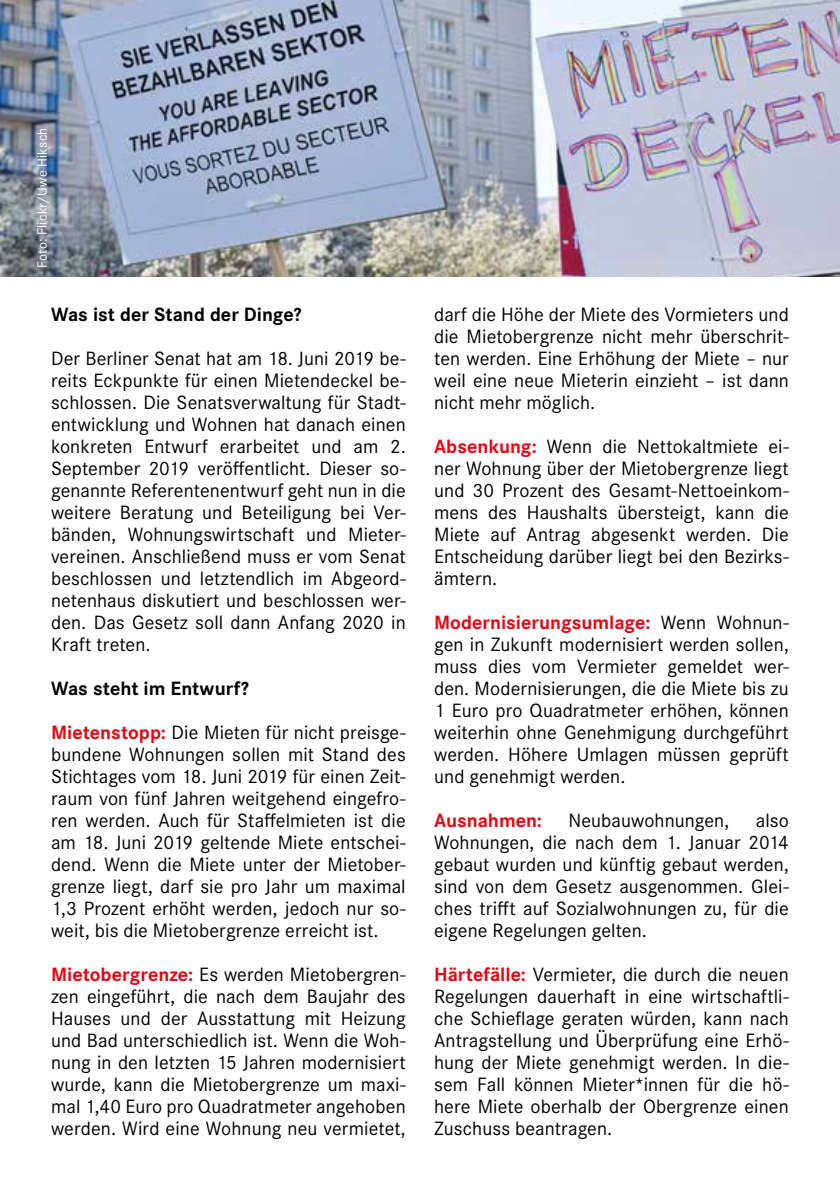
<style>
.page{position:relative;width:840px;height:1191px;background:#fff}
.page>*{position:absolute;margin:0;border:0;box-sizing:border-box;transform-origin:0 0}
.t1{font:20px/22px "Corporate S";letter-spacing:.005em;color:#000;text-align:justify}
.t2{font:700 20px "Corporate S";color:#000}
.t3{font:700 20px "Corporate S";color:#e30613}
.t4{font:14px "Corporate S";letter-spacing:.015em;color:#fff}
.s1{font-weight:700;color:#e30613}
</style>
<div class="page">
<img style="left:0;top:0;width:839px;height:277px">
<p class="t4" style="left:34px;top:268px;width:142px;rotate:-90deg">Foto: Flickr/Uwe Hiksch</p>
<p class="t2" style="left:51px;top:303px;width:252px">Was ist der Stand der Dinge?</p>
<p class="t1" style="left:51px;top:347px;width:356px">Der Berliner Senat hat am 18. Juni 2019 be&shy;reits Eckpunkte für einen Mietendeckel be&shy;schlossen. Die Senatsverwaltung für Stadt&shy;entwicklung und Wohnen hat danach einen konkreten Entwurf erarbeitet und am 2.<br>September 2019 veröffentlicht. Dieser so&shy;genannte Referentenentwurf geht nun in die weitere Beratung und Beteiligung bei Ver&shy;bänden, Wohnungswirtschaft und Mieter&shy;vereinen. Anschließend muss er vom Senat beschlossen und letztendlich im Abgeord&shy;netenhaus diskutiert und beschlossen wer&shy;den. Das Gesetz soll dann Anfang 2020 in Kraft treten.</p>
<p class="t2" style="left:51px;top:677px;width:199px">Was steht im Entwurf?</p>
<p class="t1" style="left:51px;top:721px;width:356px"><span class="s1">Mietenstopp:</span> Die Mieten für nicht preisge&shy;bundene Wohnungen sollen mit Stand des Stichtages vom 18. Juni 2019 für einen Zeit&shy;raum von fünf Jahren weitgehend eingefro&shy;ren werden. Auch für Staffelmieten ist die am 18. Juni 2019 geltende Miete entschei&shy;dend. Wenn die Miete unter der Mietober&shy;grenze liegt, darf sie pro Jahr um maximal 1,3 Prozent erhöht werden, jedoch nur so&shy;weit, bis die Mietobergrenze erreicht ist.</p>
<p class="t1" style="left:51px;top:963px;width:356px"><span class="s1">Mietobergrenze:</span> Es werden Mietobergren&shy;zen eingeführt, die nach dem Baujahr des Hauses und der Ausstattung mit Heizung und Bad unterschiedlich ist. Wenn die Woh&shy;nung in den letzten 15 Jahren modernisiert wurde, kann die Mietobergrenze um maxi&shy;mal 1,40 Euro pro Quadratmeter angehoben werden. Wird eine Wohnung neu vermietet,</p>
<p class="t1" style="left:434px;top:303px;width:356px">darf die Höhe der Miete des Vormieters und die Mietobergrenze nicht mehr überschrit&shy;ten werden. Eine Erhöhung der Miete – nur weil eine neue Mieterin einzieht – ist dann nicht mehr möglich.</p>
<p class="t1" style="left:434px;top:435px;width:356px"><span class="s1">Absenkung:</span> Wenn die Nettokaltmiete ei&shy;ner Wohnung über der Mietobergrenze liegt und 30 Prozent des Gesamt-Nettoeinkom&shy;mens des Haushalts übersteigt, kann die Miete auf Antrag abgesenkt werden. Die Entscheidung darüber liegt bei den Bezirks&shy;ämtern.</p>
<p class="t1" style="left:434px;top:611px;width:356px"><span class="s1">Modernisierungsumlage:</span> Wenn Wohnun&shy;gen in Zukunft modernisiert werden sollen, muss dies vom Vermieter gemeldet wer&shy;den. Modernisierungen, die die Miete bis zu 1 Euro pro Quadratmeter erhöhen, können weiterhin ohne Genehmigung durchgeführt werden. Höhere Umlagen müssen geprüft und genehmigt werden.</p>
<p class="t3" style="left:434px;top:809px;width:109px">Ausnahmen:</p>
<p class="t1" style="left:568px;top:809px;width:162px">Neubauwohnungen,</p>
<p class="t1" style="left:434px;top:809px;width:356px;text-indent:321px">also Wohnungen, die nach dem 1. Januar 2014 gebaut wurden und künftig gebaut werden, sind von dem Gesetz ausgenommen. Glei&shy;ches trifft auf Sozialwohnungen zu, für die eigene Regelungen gelten.</p>
<p class="t1" style="left:434px;top:963px;width:356px"><span class="s1">Härtefälle:</span> Vermieter, die durch die neuen Regelungen dauerhaft in eine wirtschaftli&shy;che Schieflage geraten würden, kann nach Antragstellung und Überprüfung eine Erhö&shy;hung der Miete genehmigt werden. In die&shy;sem Fall können Mieter*innen für die hö&shy;here Miete oberhalb der Obergrenze einen Zuschuss beantragen.</p>
</div>
